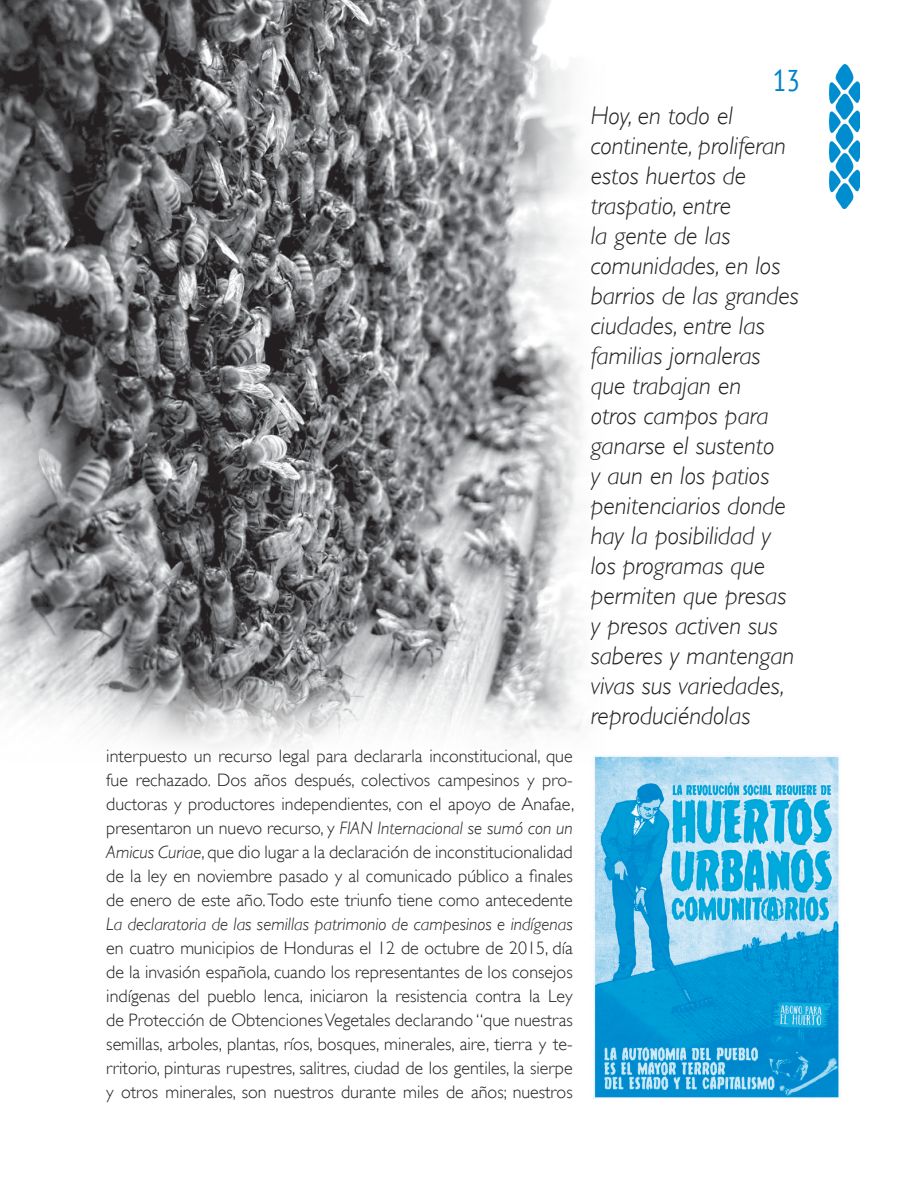
<style>
.page{position:relative;width:918px;height:1188px;background:#fff}
.page>*{position:absolute;margin:0;border:0;box-sizing:border-box;transform-origin:0 0}
.t1{font:condensed 30px "PT Sans";color:#0083cb}
.balazo{font:italic 300 25.5px/30px "Gill Sans";color:#231f20}
.cuerpo{font:300 18px/24px "Gill Sans";color:#231f20;text-align:justify}
.s1{font-style:italic}
</style>
<div class="page">
<img style="left:830px;top:65px;width:30px;height:143px">
<img style="left:0;top:0;width:583px;height:749px">
<img style="left:593px;top:755px;width:248px;height:344px">
<p class="cuerpo" style="left:106px;top:744px;width:469px">interpuesto un recurso legal para declararla inconstitucional, que fue rechazado. Dos años después, colectivos campesinos y pro&shy;ductoras y productores independientes, con el apoyo de Anafae, presentaron un nuevo recurso, y <span class="s1">FIAN Internacional se sumó con un Amicus Curiae</span>, que dio lugar a la declaración de inconstitucionalidad de la ley en noviembre pasado y al comunicado público a finales de enero de este año. Todo este triunfo tiene como antecedente <span class="s1">La declaratoria de las semillas patrimonio de campesinos e indígenas </span>en cuatro municipios de Honduras el 12 de octubre de 2015, día de la invasión española, cuando los representantes de los consejos indígenas del pueblo lenca, iniciaron la resistencia contra la Ley de Protección de Obtenciones Vegetales declarando “que nuestras semillas, arboles, plantas, ríos, bosques, minerales, aire, tierra y te&shy;rritorio, pinturas rupestres, salitres, ciudad de los gentiles, la sierpe y otros minerales, son nuestros durante miles de años; nuestros</p>
<h1 class="t1" style="left:773px;top:61px;width:28px">13</h1>
<p class="balazo" style="left:591px;top:101px;width:210px">Hoy, en todo el continente, proliferan estos huertos de traspatio, entre<br>la gente de las comunidades, en los barrios de las grandes ciudades, entre las familias jornaleras que trabajan en<br>otros campos para ganarse el sustento<br>y aun en los patios penitenciarios donde hay la posibilidad y los programas que permiten que presas y presos activen sus saberes y mantengan vivas sus variedades, reproduciéndolas</p>
</div>
